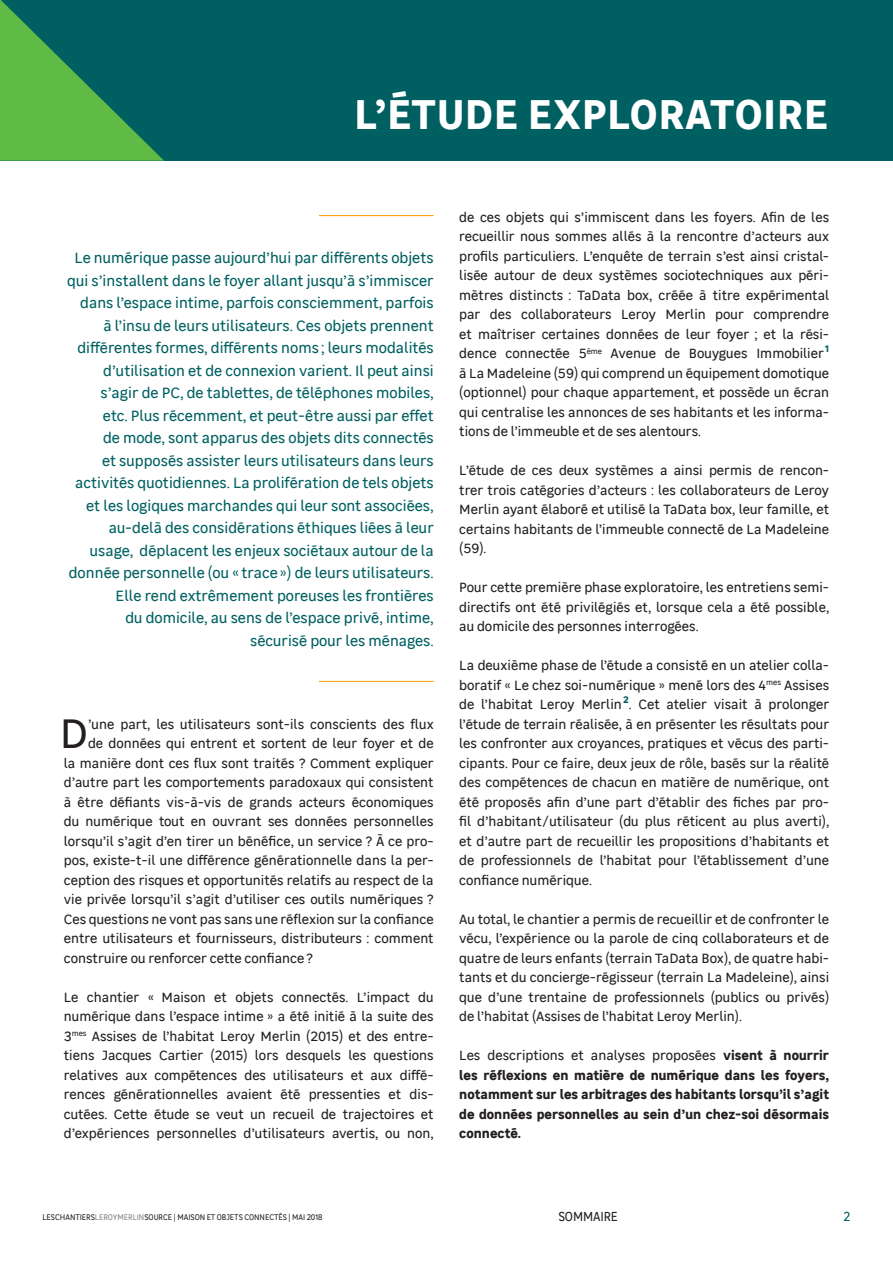
<style>
.page{position:relative;width:893px;height:1263px;background:#fff}
.page>*{position:absolute;margin:0;border:0;box-sizing:border-box;transform-origin:0 0}
.t1{font:700 42px "Leroy Merlin Sans";letter-spacing:.01em;color:#fff}
.t2{font:41.55px "Leroy Merlin Sans";color:#231f20}
.t3{font:15px/22.5px "Leroy Merlin Sans";color:#006061;text-align:right}
.t4{font:13.5px/19.5px "Leroy Merlin Sans";color:#231f20;text-align:justify}
.t5{font:700 13.5px/19.5px "Leroy Merlin Sans";color:#231f20;text-align:justify}
.t6{font:13.2px "Leroy Merlin Sans";letter-spacing:-.01em;color:#231f20;scale:.91 1}
.t7{font:13.2px "Leroy Merlin Sans";color:#006061;scale:.91 1}
.t8{font:700 9.6px "Leroy Merlin Sans";color:#006061}
.t9{font:8.25px "Leroy Merlin Sans";letter-spacing:-.005em;color:#231f20;scale:.91 1}
.s1{font-weight:400}
.s2{color:#808285}
</style>
<div class="page">
<div style="left:0;top:0;width:893px;height:161px;background:#006061"></div>
<svg style="left:0;top:0;width:164px;height:161px"></svg>
<hr style="left:319px;top:215px;width:115px;height:1px;background:#f9a51b">
<hr style="left:319px;top:681px;width:115px;height:1px;background:#f9a51b">
<h1 class="t1" style="left:354px;top:81px;width:476px">L’ÉTUDE EXPLORATOIRE</h1>
<p class="t3" style="left:67px;top:246px;width:368px">Le numérique passe aujourd’hui par différents objets qui s’installent dans le foyer allant jusqu’à s’immiscer dans l’espace intime, parfois consciemment, parfois<br>à l’insu de leurs utilisateurs. Ces objets prennent différentes formes, différents noms ; leurs modalités d’utilisation et de connexion varient. Il peut ainsi s’agir de PC, de tablettes, de téléphones mobiles,<br>etc. Plus récemment, et peut-être aussi par effet<br>de mode, sont apparus des objets dits connectés<br>et supposés assister leurs utilisateurs dans leurs activités quotidiennes. La prolifération de tels objets et les logiques marchandes qui leur sont associées, au-delà des considérations éthiques liées à leur usage, déplacent les enjeux sociétaux autour de la donnée personnelle (ou « trace ») de leurs utilisateurs.<br>Elle rend extrêmement poreuses les frontières<br>du domicile, au sens de l’espace privé, intime, sécurisé pour les ménages.</p>
<h2 class="t2" style="left:60px;top:704px;width:30px">D</h2>
<p class="t4" style="left:88px;top:713px;width:347px">’une part, les utilisateurs sont-ils conscients des flux</p>
<p class="t4" style="left:88px;top:733px;width:347px">de données qui entrent et sortent de leur foyer et de</p>
<p class="t4" style="left:64px;top:752px;width:371px">la manière dont ces flux sont traités ? Comment expliquer</p>
<p class="t4" style="left:64px;top:772px;width:371px">d’autre part les comportements paradoxaux qui consistent</p>
<p class="t4" style="left:64px;top:791px;width:371px">à être défiants vis-à-vis de grands acteurs économiques</p>
<p class="t4" style="left:64px;top:811px;width:371px">du numérique tout en ouvrant ses données personnelles</p>
<p class="t4" style="left:64px;top:830px;width:371px">lorsqu’il s’agit d’en tirer un bénéfice, un service ? À ce pro-</p>
<p class="t4" style="left:64px;top:850px;width:371px">pos, existe-t-il une différence générationnelle dans la per-</p>
<p class="t4" style="left:64px;top:869px;width:371px">ception des risques et opportunités relatifs au respect de la</p>
<p class="t4" style="left:64px;top:889px;width:371px">vie privée lorsqu’il s’agit d’utiliser ces outils numériques ?</p>
<p class="t4" style="left:64px;top:908px;width:371px">Ces questions ne vont pas sans une réflexion sur la confiance</p>
<p class="t4" style="left:64px;top:928px;width:371px">entre utilisateurs et fournisseurs, distributeurs : comment</p>
<p class="t4" style="left:64px;top:947px;width:251px">construire ou renforcer cette confiance ?</p>
<p class="t4" style="left:64px;top:986px;width:371px">Le chantier « Maison et objets connectés. L’impact du numérique dans l’espace intime » a été initié à la suite des 3<sup>mes</sup> Assises de l’habitat Leroy Merlin (2015) et des entre&shy;tiens Jacques Cartier (2015) lors desquels les questions relatives aux compétences des utilisateurs et aux diffé&shy;rences générationnelles avaient été pressenties et dis&shy;cutées. Cette étude se veut un recueil de trajectoires et d’expériences personnelles d’utilisateurs avertis, ou non,</p>
<p class="t4" style="left:459px;top:206px;width:371px">de ces objets qui s’immiscent dans les foyers. Afin de les recueillir nous sommes allés à la rencontre d’acteurs aux profils particuliers. L’enquête de terrain s’est ainsi cristal&shy;lisée autour de deux systèmes sociotechniques aux péri&shy;mètres distincts : TaData box, créée à titre expérimental par des collaborateurs Leroy Merlin pour comprendre et maîtriser certaines données de leur foyer ; et la rési&shy;dence connectée 5<sup>ème</sup> Avenue de Bouygues Immobilier</p>
<p class="t8" style="left:825px;top:341px;width:5px">1</p>
<p class="t4" style="left:459px;top:362px;width:371px">à La Madeleine (59) qui comprend un équipement domotique (optionnel) pour chaque appartement, et possède un écran qui centralise les annonces de ses habitants et les informa&shy;tions de l’immeuble et de ses alentours.</p>
<p class="t4" style="left:459px;top:460px;width:371px">L’étude de ces deux systèmes a ainsi permis de rencon&shy;trer trois catégories d’acteurs : les collaborateurs de Leroy Merlin ayant élaboré et utilisé la TaData box, leur famille, et certains habitants de l’immeuble connecté de La Madeleine (59).</p>
<p class="t4" style="left:459px;top:577px;width:371px">Pour cette première phase exploratoire, les entretiens semi&shy;directifs ont été privilégiés et, lorsque cela a été possible, au domicile des personnes interrogées.</p>
<p class="t4" style="left:459px;top:655px;width:371px">La deuxième phase de l’étude a consisté en un atelier colla&shy;boratif « Le chez soi-numérique » mené lors des 4<sup>mes</sup> Assises de l’habitat Leroy Merlin</p>
<p class="t8" style="left:623px;top:692px;width:7px">2</p>
<p class="t4" style="left:459px;top:694px;width:371px;text-indent:170px">. Cet atelier visait à prolonger l’étude de terrain réalisée, à en présenter les résultats pour les confronter aux croyances, pratiques et vécus des parti&shy;cipants. Pour ce faire, deux jeux de rôle, basés sur la réalité des compétences de chacun en matière de numérique, ont été proposés afin d’une part d’établir des fiches par pro&shy;fil d’habitant/utilisateur (du plus réticent au plus averti), et d’autre part de recueillir les propositions d’habitants et de professionnels de l’habitat pour l’établissement d’une confiance numérique.</p>
<p class="t4" style="left:459px;top:908px;width:371px">Au total, le chantier a permis de recueillir et de confronter le vécu, l’expérience ou la parole de cinq collaborateurs et de quatre de leurs enfants (terrain TaData Box), de quatre habi&shy;tants et du concierge-régisseur (terrain La Madeleine), ainsi que d’une trentaine de professionnels (publics ou privés) de l’habitat (Assises de l’habitat Leroy Merlin).</p>
<p class="t5" style="left:459px;top:1045px;width:371px"><span class="s1">Les descriptions et analyses proposées</span> visent à nourrir les réflexions en matière de numérique dans les foyers, notamment sur les arbitrages des habitants lorsqu’il s’agit de données personnelles au sein d’un chez-soi désormais connecté.</p>
<p class="t9" style="left:42px;top:1211px;width:309px">LESCHANTIERS<span class="s2">LEROYMERLIN</span>SOURCE | MAISON ET OBJETS CONNECTÉS | MAI 2018</p>
<p class="t6" style="left:558px;top:1206px;width:67px">SOMMAIRE</p>
<p class="t7" style="left:843px;top:1206px;width:9px">2</p>
</div>
